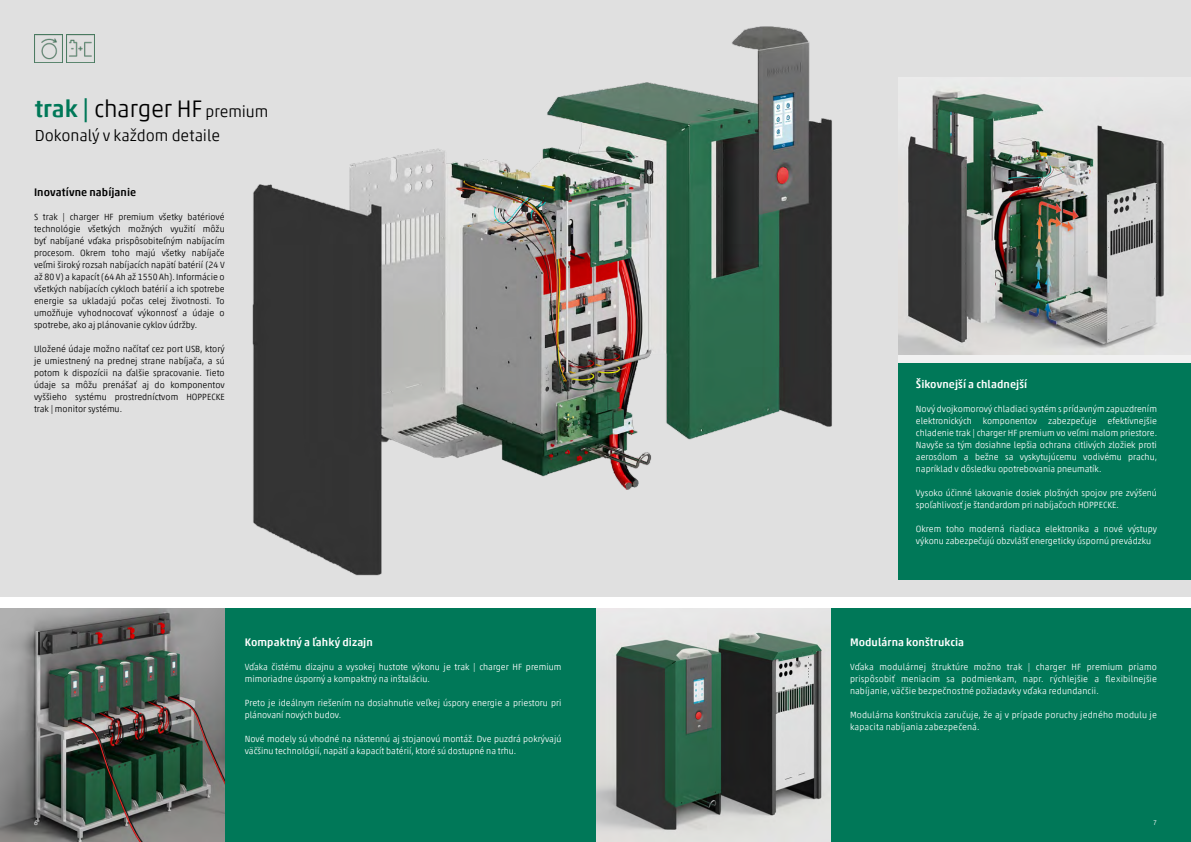
<style>
.page{position:relative;width:1191px;height:842px;background:#fff}
.page>*{position:absolute;margin:0;border:0;box-sizing:border-box;transform-origin:0 0}
._02_subhead_black{font:300 24px "Akko Pro";letter-spacing:-.005em;color:#000}
._02_subhead_black-2{font:300 16px "Akko Pro";letter-spacing:-.005em;color:#000}
._01_fliess{font:500 11px "Akko Pro";letter-spacing:.005em;color:#fff}
._09_HEAD_blk_24pt{font:500 11px "Akko Pro";letter-spacing:.005em;color:#fff}
._01_fliess-2{font:500 11px "Akko Pro";letter-spacing:.005em;color:#000}
._01_fliess-3{font:300 9px/12px "Akko Pro";color:#fff}
._01_fliess-4{font:300 9px/12px "Akko Pro";color:#000;text-align:justify}
.t1{font:300 7px "Akko Pro";color:#fff}
.s1{font-weight:500;color:#007858}
.s2{font-size:16px}
</style>
<div class="page">
<div style="left:0;top:0;width:1191px;height:597px;background:#e0e0e0"></div>
<img style="left:252px;top:26px;width:713px;height:554px">
<div style="left:899px;top:78px;width:292px;height:287px;background:#f1f1f1"></div>
<img style="left:899px;top:83px;width:292px;height:271px">
<img style="left:0;top:608px;width:225px;height:234px">
<img style="left:595px;top:608px;width:236px;height:234px">
<img style="left:34px;top:34px;width:28px;height:28px">
<img style="left:66px;top:34px;width:29px;height:28px">
<div style="left:225px;top:608px;width:370px;height:234px;background:#007858"></div>
<div style="left:831px;top:608px;width:360px;height:234px;background:#007858"></div>
<div style="left:899px;top:363px;width:292px;height:217px;background:#007858"></div>
<p class="_02_subhead_black" style="left:35px;top:94px;width:235px"><span class="s1">trak |</span> charger HF <span class="s2">premium</span></p>
<p class="_02_subhead_black-2" style="left:35px;top:126px;width:187px">Dokonalý v každom detaile</p>
<p class="_01_fliess-2" style="left:34px;top:185px;width:104px">Inovatívne nabíjanie</p>
<p class="_01_fliess-4" style="left:34px;top:211px;width:192px">S trak | charger HF premium všetky batériové technológie všetkých možných využití môžu byť nabíjané vďaka prispôsobiteľným nabíjacím procesom. Okrem toho majú všetky nabíjače veľmi široký rozsah nabíjacích napätí batérií (24 V až 80 V) a kapacít (64 Ah až 1550 Ah). Informácie o všetkých nabíjacích cykloch batérií a ich spotrebe energie sa ukladajú počas celej životnosti. To umožňuje vyhodnocovať výkonnosť a údaje o spotrebe, ako aj plánovanie cyklov údržby.</p>
<p class="_01_fliess-4" style="left:34px;top:343px;width:192px">Uložené údaje možno načítať cez port USB, ktorý je umiestnený na prednej strane nabíjača, a sú potom k dispozícii na ďalšie spracovanie. Tieto údaje sa môžu prenášať aj do komponentov vyššieho systému prostredníctvom HOPPECKE trak | monitor systému.</p>
<p class="_09_HEAD_blk_24pt" style="left:245px;top:635px;width:130px">Kompaktný a ľahký dizajn</p>
<p class="_01_fliess-3" style="left:245px;top:661px;width:318px">Vďaka čistému dizajnu a vysokej hustote výkonu je trak | charger HF premium mimoriadne úsporný a kompaktný na inštaláciu.</p>
<p class="_01_fliess-3" style="left:245px;top:697px;width:318px">Preto je ideálnym riešením na dosiahnutie veľkej úspory energie a priestoru pri plánovaní nových budov.</p>
<p class="_01_fliess-3" style="left:245px;top:733px;width:318px">Nové modely sú vhodné na nástennú aj stojanovú montáž. Dve puzdrá pokrývajú väčšinu technológií, napätí a kapacít batérií, ktoré sú dostupné na trhu.</p>
<p class="_01_fliess" style="left:916px;top:377px;width:113px">Šikovnejší a chladnejší</p>
<p class="_01_fliess-3" style="left:916px;top:403px;width:243px;text-align:justify">Nový dvojkomorový chladiaci systém s prídavným zapuzdrením elektronických komponentov zabezpečuje efektívnejšie chladenie trak | charger HF premium vo veľmi malom priestore.<br>Navyše sa tým dosiahne lepšia ochrana citlivých zložiek proti aerosólom a bežne sa vyskytujúcemu vodivému prachu, napríklad v dôsledku opotrebovania pneumatík.</p>
<p class="_01_fliess-3" style="left:916px;top:487px;width:242px">Vysoko účinné lakovanie dosiek plošných spojov pre zvýšenú spoľahlivosť je štandardom pri nabíjačoch HOPPECKE.</p>
<p class="_01_fliess-3" style="left:916px;top:523px;width:242px">Okrem toho moderná riadiaca elektronika a nové výstupy výkonu zabezpečujú obzvlášť energeticky úspornú prevádzku</p>
<p class="_01_fliess" style="left:850px;top:635px;width:116px">Modulárna konštrukcia</p>
<p class="_01_fliess-3" style="left:850px;top:661px;width:308px;text-align:justify">Vďaka modulárnej štruktúre možno trak | charger HF premium priamo prispôsobiť meniacim sa podmienkam, napr. rýchlejšie a flexibilnejšie nabíjanie, väčšie bezpečnostné požiadavky vďaka redundancii.</p>
<p class="_01_fliess-3" style="left:850px;top:709px;width:308px">Modulárna konštrukcia zaručuje, že aj v prípade poruchy jedného modulu je kapacita nabíjania zabezpečená.</p>
<p class="t1" style="left:34px;top:818px;width:5px">6</p>
<p class="t1" style="left:1153px;top:818px;width:5px">7</p>
</div>
